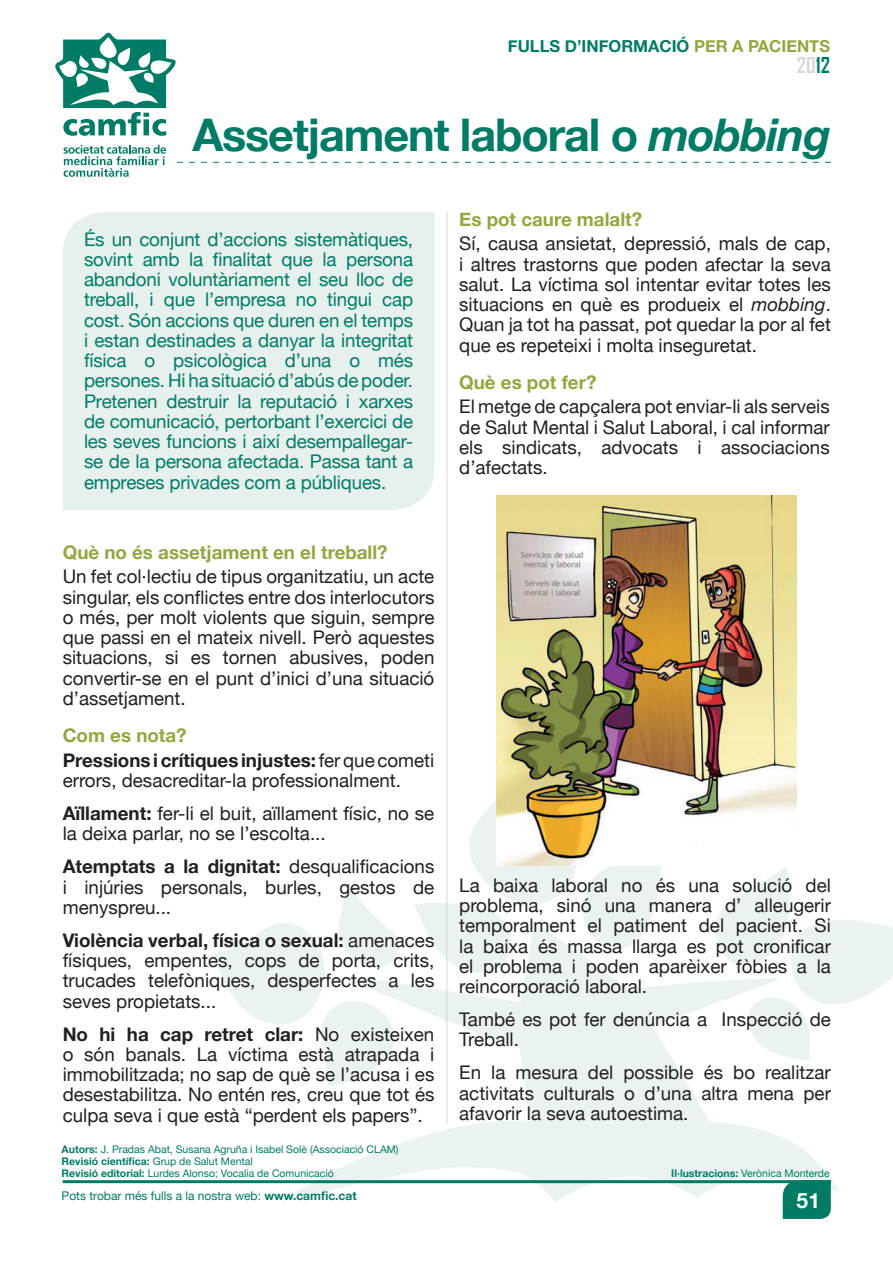
<style>
.page{position:relative;width:893px;height:1263px;background:#fff}
.page>*{position:absolute;margin:0;border:0;box-sizing:border-box;transform-origin:0 0}
.Titulo{font:700 45px "Helvetica Neue";letter-spacing:-.025em;color:#007c66}
.t1{font:700 21px "Agency FB";color:#d7d7d4}
.t2{font:700 21px "Helvetica Neue";color:#fff}
.Galerada{font:18.75px/20.2px "Helvetica Neue";color:#231f20;text-align:justify}
.Destacado{font:18.75px/20.2px "Helvetica Neue";letter-spacing:-.01em;color:#007c66;text-align:justify}
.Titulillo{font:700 18.75px "Helvetica Neue";color:#90a83d}
.t3{font:700 16.5px "Helvetica Neue";color:#007c66}
.t4{font:12px "Helvetica Neue";color:#007c66}
.t5{font:10.5px "Helvetica Neue";color:#007c66}
.t6{font:700 10.5px "Helvetica Neue";color:#007c66}
.s1{color:#90a83d}
.s2{color:#007c66}
.s3{font-style:italic}
.s4{font-weight:700}
.s5{font-weight:400}
</style>
<div class="page">
<svg style="left:281px;top:979px;width:558px;height:223px;fill:#eaf3f1"></svg>
<svg style="left:212px;top:887px;width:189px;height:200px"></svg>
<svg style="left:414px;top:770px;width:247px;height:209px"></svg>
<svg style="left:715px;top:867px;width:178px;height:193px"></svg>
<svg style="left:64px;top:145px;width:102px;height:32px"></svg>
<svg style="left:55px;top:33px;width:121px;height:103px"></svg>
<svg style="left:177px;top:162px;width:654px;height:1px"></svg>
<hr style="left:63px;top:1180px;width:768px;height:3px;background:#007c66">
<svg style="left:783px;top:1180px;width:48px;height:39px;background:#07806a"></svg>
<div style="left:63px;top:212px;width:371px;height:298px;background:#e6f0ed"></div>
<hr style="left:446px;top:212px;width:1px;height:911px;background:#d7d7d4">
<img style="left:497px;top:495px;width:299px;height:370px">
<p class="t3" style="left:508px;top:36px;width:324px">FULLS D’INFORMACIÓ <span class="s1">PER A PACIENTS</span></p>
<p class="t1" style="left:797px;top:52px;width:35px">20<span class="s2">12</span></p>
<p class="Titulo" style="left:193px;top:107px;width:640px">Assetjament laboral o <span class="s3">mobbing</span></p>
<p class="Destacado" style="left:84px;top:229px;width:331px">És un conjunt d’accions sistemàtiques, sovint amb la finalitat que la persona abandoni voluntàriament el seu lloc de treball, i que l’empresa no tingui cap cost. Són accions que duren en el temps i estan destinades a danyar la integritat física o psicològica d’una o més persones. Hi ha situació d’abús de poder.<br>Pretenen destruir la reputació i xarxes de comunicació, pertorbant l’exercici de les seves funcions i així desempallegar&shy;se de la persona afectada. Passa tant a empreses privades com a públiques.</p>
<p class="Titulillo" style="left:63px;top:541px;width:326px">Què no és assetjament en el treball?</p>
<p class="Galerada" style="left:63px;top:566px;width:373px">Un fet col·lectiu de tipus organitzatiu, un acte singular, els conflictes entre dos interlocutors o més, per molt violents que siguin, sempre que passi en el mateix nivell. Però aquestes situacions, si es tornen abusives, poden convertir-se en el punt d’inici d’una situació d’assetjament.</p>
<p class="Titulillo" style="left:63px;top:724px;width:125px">Com es nota?</p>
<p class="Galerada" style="left:63px;top:750px;width:373px"><span class="s4">Pressions i crítiques injustes:</span> fer que cometi errors, desacreditar-la professionalment.</p>
<p class="Galerada" style="left:63px;top:803px;width:373px"><span class="s4">Aïllament:</span> fer-li el buit, aïllament físic, no se la deixa parlar, no se l’escolta...</p>
<p class="Galerada" style="left:63px;top:856px;width:373px"><span class="s4">Atemptats a la dignitat:</span> desqualificacions i injúries personals, burles, gestos de menyspreu...</p>
<p class="Galerada" style="left:63px;top:930px;width:373px"><span class="s4">Violència verbal, física o sexual:</span> amenaces físiques, empentes, cops de porta, crits, trucades telefòniques, desperfectes a les seves propietats...</p>
<p class="Galerada" style="left:63px;top:1023px;width:373px"><span class="s4">No hi ha cap retret clar:</span> No existeixen o són banals. La víctima està atrapada i immobilitzada; no sap de què se l’acusa i es desestabilitza. No entén res, creu que tot és culpa seva i que està “perdent els papers”.</p>
<p class="t5" style="left:62px;top:1143px;width:339px"><span class="s4">Autors:</span> J. Pradas Abat, Susana Agruña i Isabel Solè (Associació CLAM)</p>
<p class="t6" style="left:62px;top:1154px;width:193px">Revisió científica: <span class="s5">Grup de Salut Mental</span></p>
<p class="t5" style="left:62px;top:1167px;width:274px"><span class="s4">Revisió editorial:</span> Lurdes Alonso; Vocalia de Comunicació</p>
<p class="Titulillo" style="left:459px;top:208px;width:184px">Es pot caure malalt?</p>
<p class="Galerada" style="left:459px;top:233px;width:373px">Sí, causa ansietat, depressió, mals de cap, i altres trastorns que poden afectar la seva salut. La víctima sol intentar evitar totes les situacions en què es produeix el <span class="s3">mobbing</span>.<br>Quan ja tot ha passat, pot quedar la por al fet que es repeteixi i molta inseguretat.</p>
<p class="Titulillo" style="left:459px;top:371px;width:139px">Què es pot fer?</p>
<p class="Galerada" style="left:459px;top:396px;width:372px">El metge de capçalera pot enviar-li als serveis de Salut Mental i Salut Laboral, i cal informar els sindicats, advocats i associacions d’afectats.</p>
<p class="Galerada" style="left:459px;top:875px;width:373px">La baixa laboral no és una solució del problema, sinó una manera d’ alleugerir temporalment el patiment del pacient. Si la baixa és massa llarga es pot cronificar el problema i poden aparèixer fòbies a la reincorporació laboral.</p>
<p class="Galerada" style="left:459px;top:1009px;width:373px">També es pot fer denúncia a Inspecció de<br>Treball.</p>
<p class="Galerada" style="left:459px;top:1062px;width:373px">En la mesura del possible és bo realitzar activitats culturals o d’una altra mena per afavorir la seva autoestima.</p>
<p class="t5" style="left:671px;top:1167px;width:160px"><span class="s4">Il·lustracions:</span> Verònica Monterde</p>
<p class="t4" style="left:62px;top:1189px;width:296px">Pots trobar més fulls a la nostra web: <span class="s4">www.camfic.cat</span></p>
<p class="t2" style="left:797px;top:1187px;width:25px">51</p>
</div>
